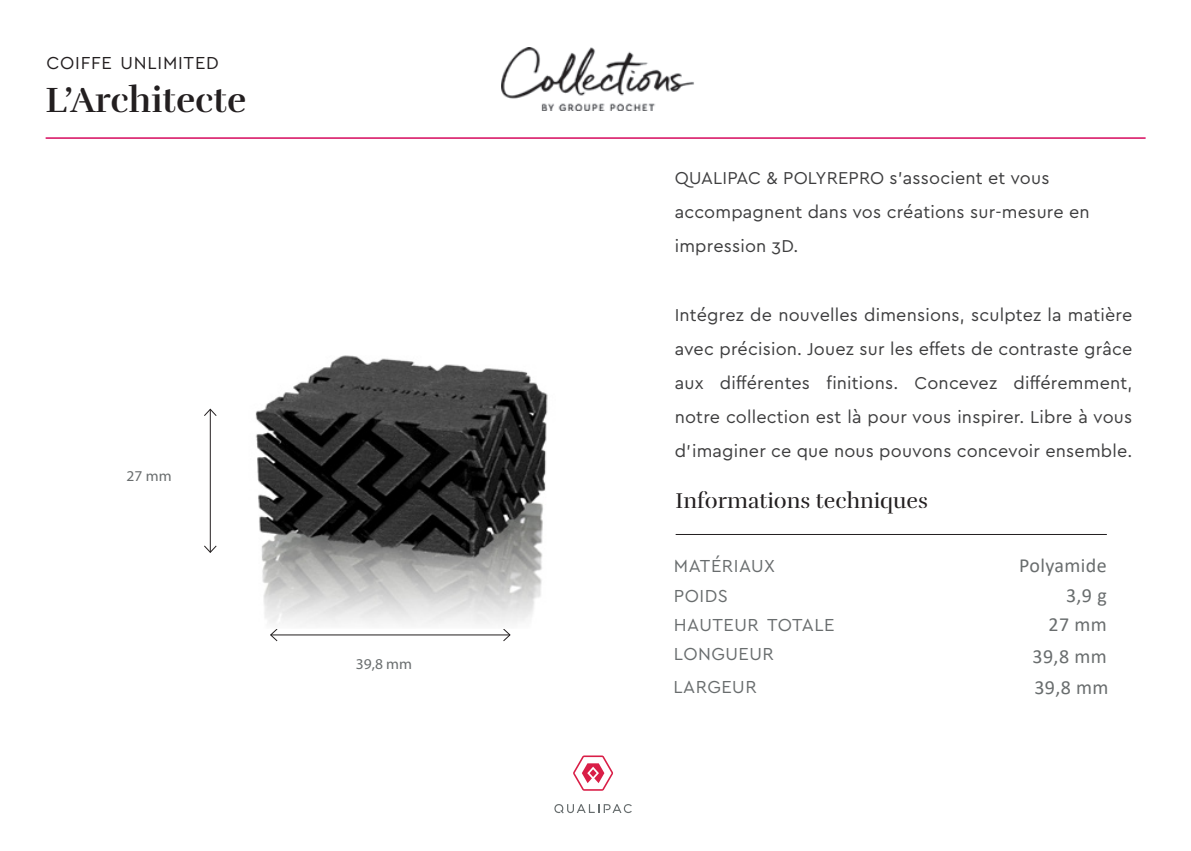
<style>
.page{position:relative;width:1191px;height:851px;background:#fff}
.page>*{position:absolute;margin:0;border:0;box-sizing:border-box;transform-origin:0 0}
.t1{font:36px "Rufina Stencil Bold";color:#231f20}
.t2{font:22px "Rufina Stencil Regular";color:#231f20}
.t3{font:20px "Calibri";letter-spacing:.02em;color:#696d6e}
.t4{font:18.2px "Cera Pro";letter-spacing:.03em;color:#696d6e}
.t5{font:18.2px "Cera Pro";letter-spacing:.045em;color:#231f20}
.t6{font:18px/34px "Cera Pro";letter-spacing:.01em;color:#3e3e3f;text-align:justify}
.t7{font:15px "Myriad Pro";color:#696d6e}
</style>
<div class="page">
<hr style="left:46px;top:137px;width:1099px;height:2px;background:#d60a5e">
<hr style="left:675px;top:534px;width:431px;height:1px;background:#231f20">
<hr style="left:210px;top:409px;width:1px;height:143px;background:#231f20">
<svg style="left:204px;top:408px;width:13px;height:8px"></svg>
<svg style="left:204px;top:545px;width:13px;height:8px"></svg>
<hr style="left:271px;top:634px;width:239px;height:1px;background:#231f20">
<svg style="left:503px;top:629px;width:7px;height:12px"></svg>
<svg style="left:270px;top:629px;width:8px;height:12px"></svg>
<img style="left:501px;top:48px;width:191px;height:63px">
<svg style="left:554px;top:804px;width:78px;height:9px"></svg>
<svg style="left:573px;top:755px;width:40px;height:35px"></svg>
<img style="left:255px;top:355px;width:293px;height:270px">
<p class="t5" style="left:46px;top:51px;width:174px">COIFFE UNLIMITED</p>
<p class="t1" style="left:45px;top:78px;width:203px">L’Architecte</p>
<p class="t7" style="left:127px;top:466px;width:46px">27 mm</p>
<p class="t7" style="left:356px;top:654px;width:58px">39,8 mm</p>
<p class="t6" style="left:675px;top:161px;width:376px">QUALIPAC &amp; POLYREPRO s’associent et vous</p>
<p class="t6" style="left:675px;top:195px;width:416px">accompagnent dans vos créations sur-mesure en</p>
<p class="t6" style="left:675px;top:229px;width:125px">impression 3D.</p>
<p class="t6" style="left:675px;top:297px;width:459px">Intégrez de nouvelles dimensions, sculptez la matière avec précision. Jouez sur les effets de contraste grâce aux différentes finitions. Concevez différemment, notre collection est là pour vous inspirer. Libre à vous d’imaginer ce que nous pouvons concevoir ensemble.</p>
<p class="t2" style="left:675px;top:487px;width:254px">Informations techniques</p>
<p class="t4" style="left:674px;top:554px;width:103px">MATÉRIAUX</p>
<p class="t3" style="left:1019px;top:551px;width:89px">Polyamide</p>
<p class="t4" style="left:674px;top:583px;width:56px">POIDS</p>
<p class="t3" style="left:1066px;top:581px;width:42px">3,9 g</p>
<p class="t4" style="left:674px;top:612px;width:162px">HAUTEUR TOTALE</p>
<p class="t3" style="left:1048px;top:610px;width:60px">27 mm</p>
<p class="t4" style="left:674px;top:642px;width:101px">LONGUEUR</p>
<p class="t3" style="left:1032px;top:642px;width:76px">39,8 mm</p>
<p class="t4" style="left:673px;top:674px;width:85px">LARGEUR</p>
<p class="t3" style="left:1034px;top:673px;width:76px">39,8 mm</p>
</div>
